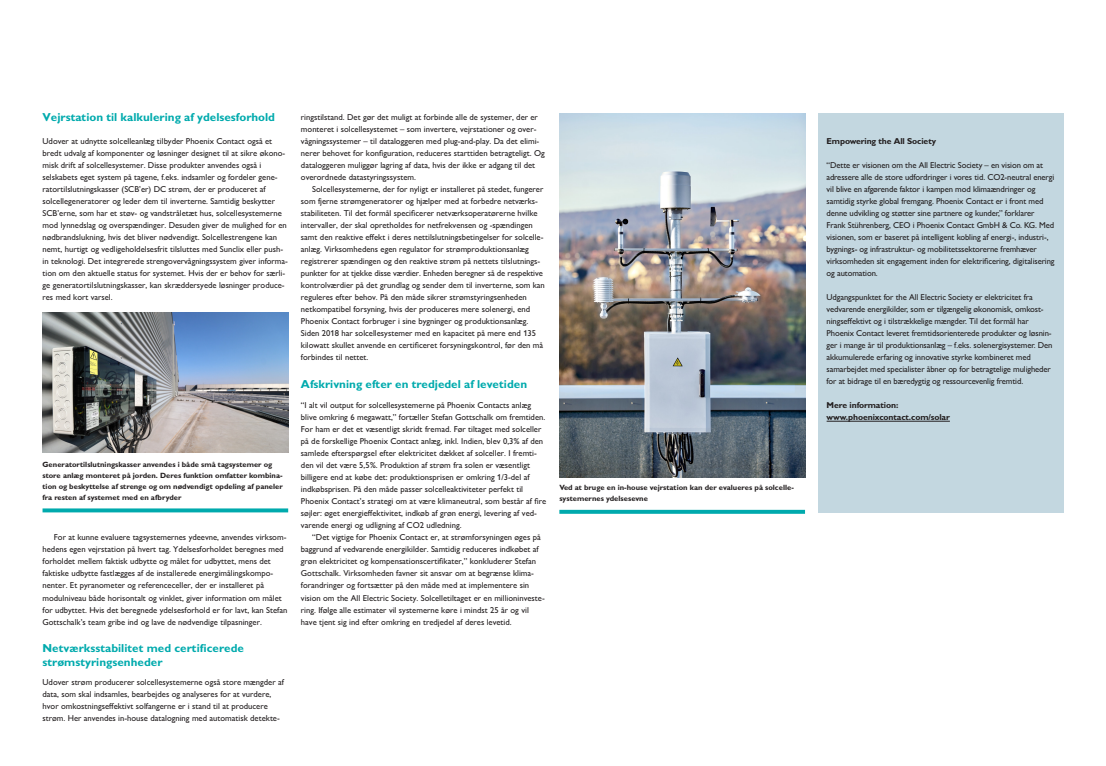
<style>
.page{position:relative;width:1106px;height:766px;background:#fff}
.page>*{position:absolute;margin:0;border:0;box-sizing:border-box;transform-origin:0 0}
._21_Zwischenüberschrift_zweizeilig_Sans{font:700 11.6px/13.9px "Px C Gill Alt One";color:#00aaad}
._14_Body_text{font:8.6px/12px "Px C Gill Alt One";color:#231f20}
._14_Body_text-2{font:700 8.6px "Px C Gill Alt One";letter-spacing:-.01em;color:#231f20}
._20_Image_text_line_at_bottom{font:700 7.6px/11px "Px C Gill Alt One";color:#231f20}
</style>
<div class="page">
<svg style="left:559px;top:509px;width:246px;height:4px"></svg>
<div style="left:817px;top:113px;width:246px;height:400px;background:#c3d7e0"></div>
<hr style="left:826px;top:421px;width:123px;height:1px;background:#231f20">
<svg style="left:43px;top:508px;width:245px;height:4px"></svg>
<img style="left:43px;top:312px;width:245px;height:140px">
<img style="left:559px;top:113px;width:246px;height:364px">
<p class="_21_Zwischenüberschrift_zweizeilig_Sans" style="left:43px;top:110px;width:234px">Vejrstation til kalkulering af ydelsesforhold</p>
<p class="_14_Body_text" style="left:43px;top:135px;width:244px">Udover at udnytte solcelleanlæg tilbyder Phoenix Contact også et bredt udvalg af komponenter og løsninger designet til at sikre økono&shy;misk drift af solcellesystemer. Disse produkter anvendes også i</p>
<p class="_14_Body_text" style="left:43px;top:171px;width:247px">selskabets eget system på tagene, f.eks. indsamler og fordeler gene&shy;ratortilslutningskasser (SCB’er) DC strøm, der er produceret af solcellegeneratorer og leder dem til inverterne. Samtidig beskytter SCB’erne, som har et støv- og vandstråletæt hus, solcellesystemerne mod lynnedslag og overspændinger. Desuden giver de mulighed for en nødbrandslukning, hvis det bliver nødvendigt. Solcellestrengene kan nemt, hurtigt og vedligeholdelsesfrit tilsluttes med Sunclix eller push&shy;in teknologi. Det integrerede strengovervågningssystem giver informa&shy;tion om den aktuelle status for systemet. Hvis der er behov for særli&shy;ge generatortilslutningskasser, kan skræddersyede løsninger produce&shy;res med kort varsel.</p>
<p class="_20_Image_text_line_at_bottom" style="left:43px;top:458px;width:242px">Generatortilslutningskasser anvendes i både små tagsystemer og store anlæg monteret på jorden. Deres funktion omfatter kombina&shy;tion og beskyttelse af strenge og om nødvendigt opdeling af paneler fra resten af systemet med en afbryder</p>
<p class="_14_Body_text" style="left:43px;top:531px;width:245px;text-indent:11px">For at kunne evaluere tagsystemernes ydeevne, anvendes virksom&shy;hedens egen vejrstation på hvert tag. Ydelsesforholdet beregnes med forholdet mellem faktisk udbytte og målet for udbyttet, mens det faktiske udbytte fastlægges af de installerede energimålingskompo&shy;nenter. Et pyranometer og referenceceller, der er installeret på</p>
<p class="_14_Body_text" style="left:43px;top:591px;width:246px">modulniveau både horisontalt og vinklet, giver information om målet for udbyttet. Hvis det beregnede ydelsesforhold er for lavt, kan Stefan<br>Gottschalk’s team gribe ind og lave de nødvendige tilpasninger.</p>
<p class="_21_Zwischenüberschrift_zweizeilig_Sans" style="left:43px;top:640px;width:203px">Netværksstabilitet med certificerede strømstyringsenheder</p>
<p class="_14_Body_text" style="left:43px;top:675px;width:243px">Udover strøm producerer solcellesystemerne også store mængder af data, som skal indsamles, bearbejdes og analyseres for at vurdere, hvor omkostningseffektivt solfangerne er i stand til at producere strøm. Her anvendes in-house datalogning med automatisk detekte-</p>
<p class="_14_Body_text" style="left:301px;top:111px;width:245px">ringstilstand. Det gør det muligt at forbinde alle de systemer, der er monteret i solcellesystemet – som invertere, vejrstationer og over&shy;vågningssystemer – til dataloggeren med plug-and-play. Da det elimi&shy;nerer behovet for konfiguration, reduceres starttiden betragteligt. Og dataloggeren muliggør lagring af data, hvis der ikke er adgang til det overordnede datastyringssystem.</p>
<p class="_14_Body_text" style="left:301px;top:183px;width:245px;text-indent:11px">Solcellesystemerne, der for nyligt er installeret på stedet, fungerer som fjerne strømgeneratorer og hjælper med at forbedre netværks&shy;stabiliteten. Til det formål specificerer netværksoperatørerne hvilke intervaller, der skal opretholdes for netfrekvensen og -spændingen samt den reaktive effekt i deres nettilslutningsbetingelser for solcelle&shy;anlæg. Virksomhedens egen regulator for strømproduktionsanlæg registrerer spændingen og den reaktive strøm på nettets tilslutnings&shy;punkter for at tjekke disse værdier. Enheden beregner så de respektive kontrolværdier på det grundlag og sender dem til inverterne, som kan reguleres efter behov. På den måde sikrer strømstyringsenheden netkompatibel forsyning, hvis der produceres mere solenergi, end Phoenix Contact forbruger i sine bygninger og produktionsanlæg.<br>Siden 2018 har solcellesystemer med en kapacitet på mere end 135 kilowatt skullet anvende en certificeret forsyningskontrol, før den må forbindes til nettet.</p>
<p class="_21_Zwischenüberschrift_zweizeilig_Sans" style="left:301px;top:376px;width:228px">Afskrivning efter en tredjedel af levetiden</p>
<p class="_14_Body_text" style="left:301px;top:399px;width:247px">“I alt vil output for solcellesystemerne på Phoenix Contacts anlæg blive omkring 6 megawatt,” fortæller Stefan Gottschalk om fremtiden.<br>For ham er det et væsentligt skridt fremad. Før tiltaget med solceller på de forskellige Phoenix Contact anlæg, inkl. Indien, blev 0,3% af den samlede efterspørgsel efter elektricitet dækket af solceller. I fremti&shy;den vil det være 5,5%. Produktion af strøm fra solen er væsentligt billigere end at købe det: produktionsprisen er omkring 1/3-del af indkøbsprisen. På den måde passer solcelleaktiviteter perfekt til Phoenix Contact’s strategi om at være klimaneutral, som består af fire søjler: øget energieffektivitet, indkøb af grøn energi, levering af ved&shy;varende energi og udligning af CO2 udledning.</p>
<p class="_14_Body_text" style="left:301px;top:531px;width:245px;text-indent:11px">“Det vigtige for Phoenix Contact er, at strømforsyningen øges på baggrund af vedvarende energikilder. Samtidig reduceres indkøbet af grøn elektricitet og kompensationscertifikater,” konkluderer Stefan Gottschalk. Virksomheden favner sit ansvar om at begrænse klima&shy;forandringer og fortsætter på den måde med at implementere sin vision om the All Electric Society. Solcelletiltaget er en millioninveste&shy;ring. Ifølge alle estimater vil systemerne køre i mindst 25 år og vil have tjent sig ind efter omkring en tredjedel af deres levetid.</p>
<p class="_20_Image_text_line_at_bottom" style="left:559px;top:482px;width:236px">Ved at bruge en in-house vejrstation kan der evalueres på solcelle&shy;systemernes ydelsesevne</p>
<p class="_14_Body_text-2" style="left:826px;top:136px;width:111px">Empowering the All Society</p>
<p class="_14_Body_text" style="left:826px;top:159px;width:229px">“Dette er visionen om the All Electric Society – en vision om at adressere alle de store udfordringer i vores tid. CO2-neutral energi vil blive en afgørende faktor i kampen mod klimaændringer og samtidig styrke global fremgang. Phoenix Contact er i front med denne udvikling og støtter sine partnere og kunder,” forklarer Frank Stührenberg, CEO i Phoenix Contact GmbH &amp; Co. KG. Med visionen, som er baseret på intelligent kobling af energi-, industri-, bygnings- og infrastruktur- og mobilitetssektorerne fremhæver virksomheden sit engagement inden for elektrificering, digitalisering og automation.</p>
<p class="_14_Body_text" style="left:826px;top:291px;width:227px">Udgangspunktet for the All Electric Society er elektricitet fra vedvarende energikilder, som er tilgængelig økonomisk, omkost&shy;ningseffektivt og i tilstrækkelige mængder. Til det formål har Phoenix Contact leveret fremtidsorienterede produkter og løsnin&shy;ger i mange år til produktionsanlæg – f.eks. solenergisystemer. Den akkumulerede erfaring og innovative styrke kombineret med samarbejdet med specialister åbner op for betragtelige muligheder for at bidrage til en bæredygtig og ressourcevenlig fremtid.</p>
<p class="_14_Body_text-2" style="left:826px;top:400px;width:73px">Mere information:</p>
<p class="_14_Body_text-2" style="left:826px;top:412px;width:125px">www.phoenixcontact.com/solar</p>
</div>
